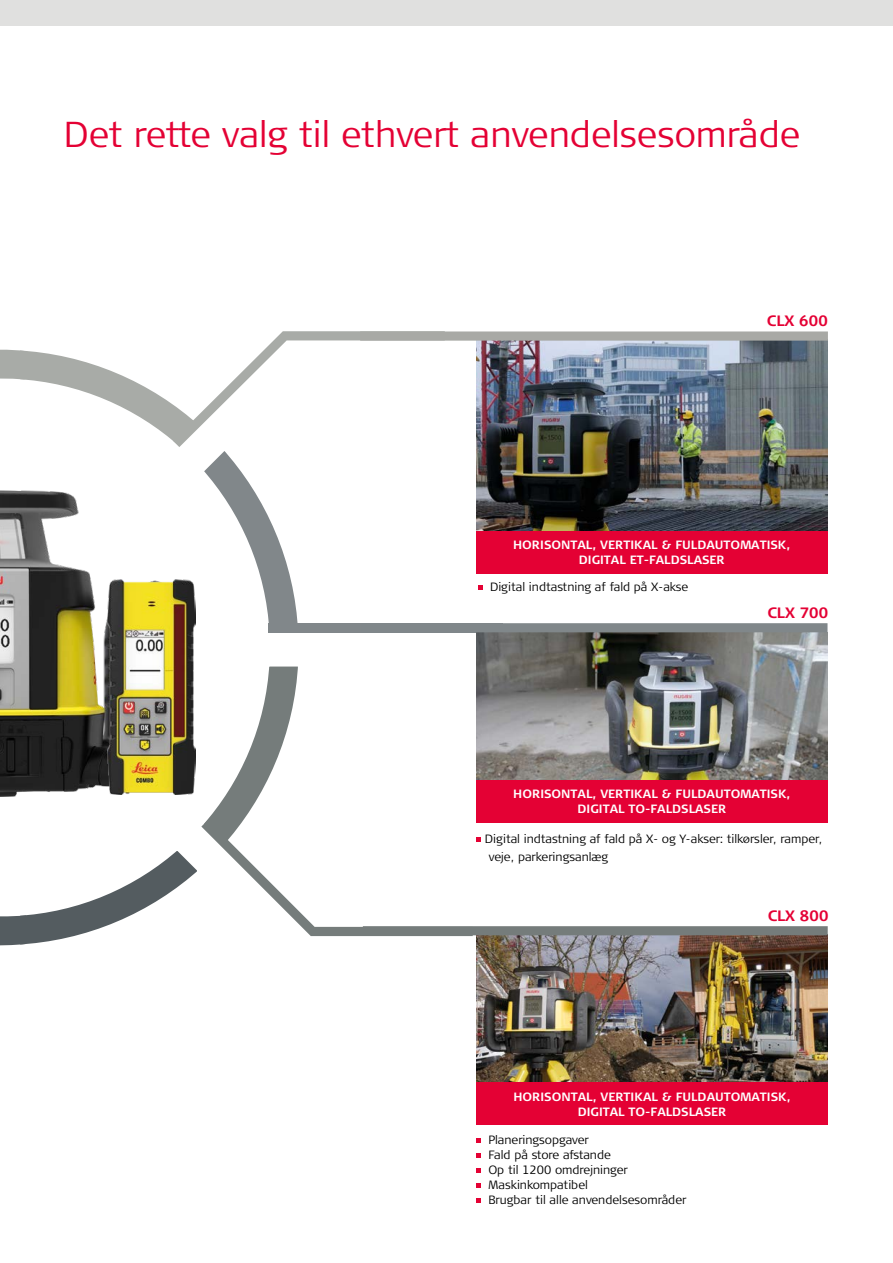
<style>
.page{position:relative;width:893px;height:1263px;background:#fff}
.page>*{position:absolute;margin:0;border:0;box-sizing:border-box;transform-origin:0 0}
.t1{font:300 36px "Signa Column";color:#e40134}
.t2{font:700 15px "Signa Pro";color:#e40134}
.t3{font:300 12px/15px "Signa Column";color:#000}
.t4{font:700 12px/15px "Signa Pro";color:#fff;text-align:center}
</style>
<div class="page">
<div style="left:0;top:0;width:893px;height:26px;background:#e0e0df"></div>
<img style="left:0;top:640px;width:107px;height:15px">
<img style="left:107px;top:640px;width:87px;height:15px">
<svg style="left:0;top:331px;width:445px;height:309px"></svg>
<img style="left:476px;top:341px;width:351px;height:190px">
<svg style="left:0;top:655px;width:481px;height:291px"></svg>
<img style="left:477px;top:632px;width:351px;height:148px">
<div style="left:360px;top:331px;width:468px;height:10px;background:#a8a9a5"></div>
<svg style="left:478px;top:585px;width:5px;height:5px"></svg>
<div style="left:476px;top:531px;width:351px;height:42px;background:#e40134"></div>
<div style="left:361px;top:623px;width:466px;height:9px;background:#80878a"></div>
<svg style="left:477px;top:1138px;width:4px;height:4px"></svg>
<svg style="left:477px;top:1153px;width:4px;height:4px"></svg>
<svg style="left:477px;top:1168px;width:4px;height:4px"></svg>
<svg style="left:477px;top:1183px;width:4px;height:4px"></svg>
<svg style="left:477px;top:1198px;width:4px;height:4px"></svg>
<img style="left:476px;top:935px;width:352px;height:148px">
<div style="left:363px;top:926px;width:465px;height:9px;background:#757c7b"></div>
<div style="left:476px;top:780px;width:352px;height:42px;background:#e40134"></div>
<div style="left:476px;top:1083px;width:352px;height:42px;background:#e40134"></div>
<h1 class="t1" style="left:64px;top:111px;width:738px">Det rette valg til ethvert anvendelsesområde</h1>
<p class="t2" style="left:767px;top:310px;width:62px">CLX 600</p>
<p class="t4" style="left:513px;top:537px;width:279px">HORISONTAL, VERTIKAL &amp; FULDAUTOMATISK,<br>DIGITAL ET-FALDSLASER</p>
<p class="t3" style="left:490px;top:580px;width:200px">Digital indtastning af fald på X-akse</p>
<p class="t2" style="left:767px;top:602px;width:62px">CLX 700</p>
<p class="t4" style="left:513px;top:785px;width:279px">HORISONTAL, VERTIKAL &amp; FULDAUTOMATISK,<br>DIGITAL TO-FALDSLASER</p>
<p class="t3" style="left:489px;top:830px;width:335px;line-height:18px;text-indent:-4px">Digital indtastning af fald på X- og Y-akser: tilkørsler, ramper, veje, parkeringsanlæg</p>
<p class="t2" style="left:768px;top:905px;width:62px">CLX 800</p>
<p class="t4" style="left:513px;top:1088px;width:279px">HORISONTAL, VERTIKAL &amp; FULDAUTOMATISK,<br>DIGITAL TO-FALDSLASER</p>
<p class="t3" style="left:488px;top:1132px;width:200px">Planeringsopgaver<br>Fald på store afstande<br>Op til 1200 omdrejninger<br>Maskinkompatibel<br>Brugbar til alle anvendelsesområder</p>
</div>
